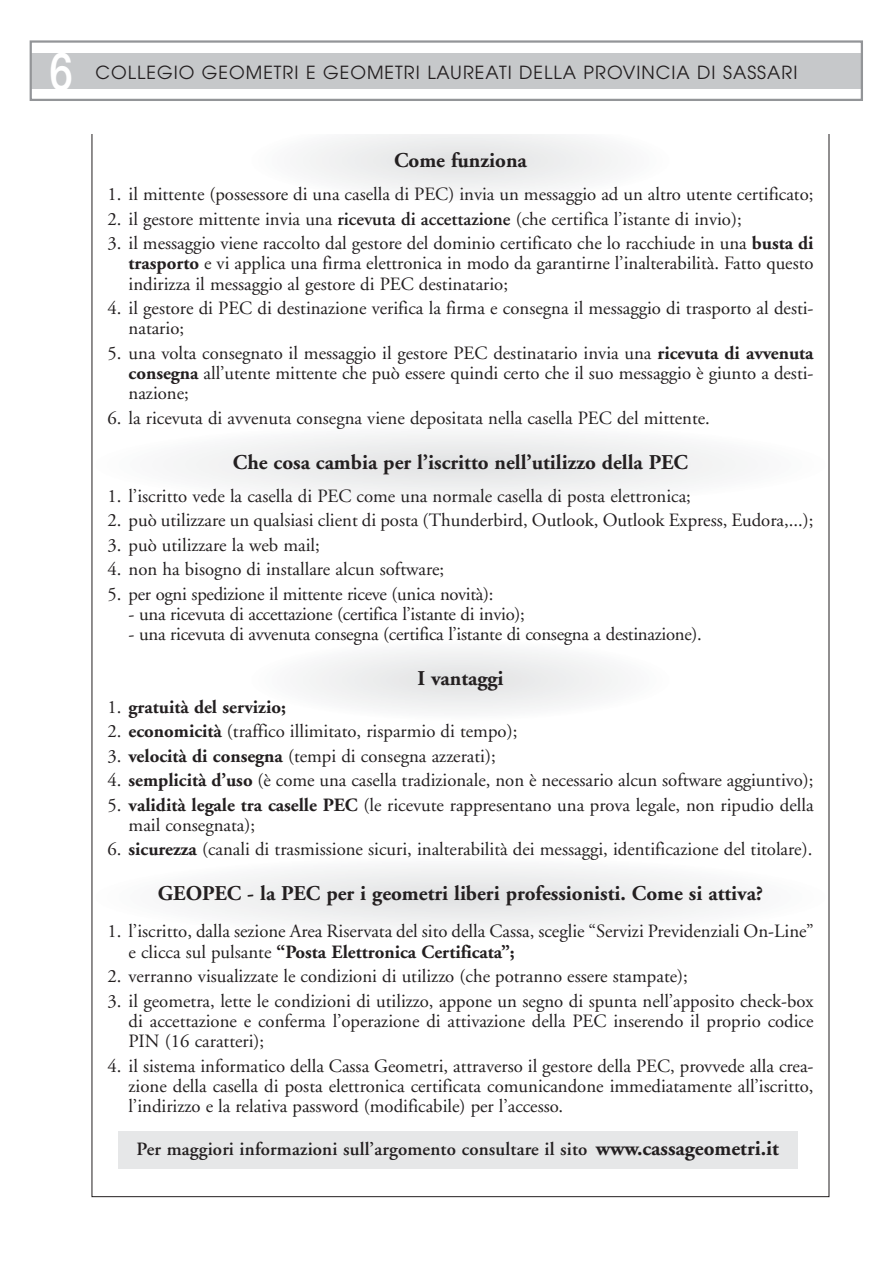
<style>
.page{position:relative;width:893px;height:1263px;background:#fff}
.page>*{position:absolute;margin:0;border:0;box-sizing:border-box;transform-origin:0 0}
.t1{font:500 52.5px "Helvetica Neue";color:#fff;scale:.8 1}
.t2{font:700 21px "Adobe Garamond";color:#231f20}
.t3{font:18.75px/20.2px "Adobe Garamond";color:#231f20;text-align:justify}
.t4{font:600 18.75px "Adobe Garamond";letter-spacing:.01em;color:#231f20}
.t5{font:700 18.75px "Adobe Garamond";color:#231f20}
.t6{font:18px "Avant Garde";letter-spacing:.055em;color:#231f20}
.s1{font-weight:600}
.s2{font-weight:700}
.s3{font-weight:400}
.s4{font-weight:700;font-size:21px}
</style>
<div class="page">
<div style="left:31px;top:53px;width:831px;height:36px;background:#c6c8ca"></div>
<div style="left:30px;top:40px;width:833px;height:61px;border:2px solid #939598"></div>
<div style="left:118px;top:1132px;width:679px;height:37px;background:#e6e7e8"></div>
<h1 class="t1" style="left:50px;top:52px;width:31px">6</h1>
<p class="t6" style="left:96px;top:66px;width:703px">COLLEGIO GEOMETRI E GEOMETRI LAUREATI DELLA PROVINCIA DI SASSARI</p>
<p class="t2" style="left:394px;top:152px;width:134px">Come funziona</p>
<p class="t3" style="left:107px;top:186px;width:708px">1. il mittente (possessore di una casella di PEC) invia un messaggio ad un altro utente certificato;</p>
<p class="t3" style="left:107px;top:210px;width:636px">2. il gestore mittente invia una <span class="s1">ricevuta di accettazione</span> (che certifica l’istante di invio);</p>
<p class="t3" style="left:129px;top:235px;width:686px;text-indent:-21px">3. il messaggio viene raccolto dal gestore del dominio certificato che lo racchiude in una <span class="s2">busta di trasporto</span> e vi applica una firma elettronica in modo da garantirne l’inalterabilità. Fatto questo indirizza il messaggio al gestore di PEC destinatario;</p>
<p class="t3" style="left:129px;top:300px;width:686px;text-indent:-21px">4. il gestore di PEC di destinazione verifica la firma e consegna il messaggio di trasporto al desti&shy;natario;</p>
<p class="t3" style="left:129px;top:344px;width:686px;text-indent:-21px">5. una volta consegnato il messaggio il gestore PEC destinatario invia una <span class="s2">ricevuta di avvenuta consegna</span> all’utente mittente che può essere quindi certo che il suo messaggio è giunto a desti&shy;nazione;</p>
<p class="t3" style="left:107px;top:409px;width:604px">6. la ricevuta di avvenuta consegna viene depositata nella casella PEC del mittente.</p>
<p class="t2" style="left:233px;top:453px;width:456px">Che cosa cambia per l’iscritto nell’utilizzo della PEC</p>
<p class="t3" style="left:107px;top:487px;width:585px">1. l’iscritto vede la casella di PEC come una normale casella di posta elettronica;</p>
<p class="t3" style="left:107px;top:512px;width:708px">2. può utilizzare un qualsiasi client di posta (Thunderbird, Outlook, Outlook Express, Eudora,...);</p>
<p class="t3" style="left:107px;top:536px;width:214px">3. può utilizzare la web mail;</p>
<p class="t3" style="left:107px;top:561px;width:338px">4. non ha bisogno di installare alcun software;</p>
<p class="t3" style="left:107px;top:585px;width:388px">5. per ogni spedizione il mittente riceve (unica novità):</p>
<p class="t3" style="left:129px;top:606px;width:398px">- una ricevuta di accettazione (certifica l’istante di invio);</p>
<p class="t3" style="left:129px;top:626px;width:575px">- una ricevuta di avvenuta consegna (certifica l’istante di consegna a destinazione).</p>
<p class="t2" style="left:417px;top:670px;width:88px">I vantaggi</p>
<p class="t5" style="left:107px;top:699px;width:180px"><span class="s3">1.</span> gratuità del servizio;</p>
<p class="t3" style="left:107px;top:723px;width:411px">2. <span class="s2">economicità</span> (traffico illimitato, risparmio di tempo);</p>
<p class="t3" style="left:107px;top:747px;width:390px">3. <span class="s2">velocità di consegna</span> (tempi di consegna azzerati);</p>
<p class="t3" style="left:107px;top:772px;width:708px">4. <span class="s2">semplicità d’uso</span> (è come una casella tradizionale, non è necessario alcun software aggiuntivo);</p>
<p class="t3" style="left:129px;top:796px;width:686px;text-indent:-21px">5. <span class="s2">validità legale tra caselle PEC</span> (le ricevute rappresentano una prova legale, non ripudio della mail consegnata);</p>
<p class="t3" style="left:107px;top:841px;width:706px">6. <span class="s2">sicurezza</span> (canali di trasmissione sicuri, inalterabilità dei messaggi, identificazione del titolare).</p>
<p class="t2" style="left:158px;top:885px;width:607px">GEOPEC - la PEC per i geometri liberi professionisti. Come si attiva?</p>
<p class="t3" style="left:129px;top:923px;width:687px;text-indent:-21px">1. l’iscritto, dalla sezione Area Riservata del sito della Cassa, sceglie “Servizi Previdenziali On-Line” e clicca sul pulsante <span class="s2">“Posta Elettronica Certificata”;</span></p>
<p class="t3" style="left:107px;top:968px;width:582px">2. verranno visualizzate le condizioni di utilizzo (che potranno essere stampate);</p>
<p class="t3" style="left:129px;top:992px;width:687px;text-indent:-21px">3. il geometra, lette le condizioni di utilizzo, appone un segno di spunta nell’apposito check-box di accettazione e conferma l’operazione di attivazione della PEC inserendo il proprio codice PIN (16 caratteri);</p>
<p class="t3" style="left:129px;top:1057px;width:686px;text-indent:-21px">4. il sistema informatico della Cassa Geometri, attraverso il gestore della PEC, provvede alla crea&shy;zione della casella di posta elettronica certificata comunicandone immediatamente all’iscritto, l’indirizzo e la relativa password (modificabile) per l’accesso.</p>
<p class="t4" style="left:137px;top:1142px;width:644px">Per maggiori informazioni sull’argomento consultare il sito <span class="s4">www.cassageometri.it</span></p>
</div>
